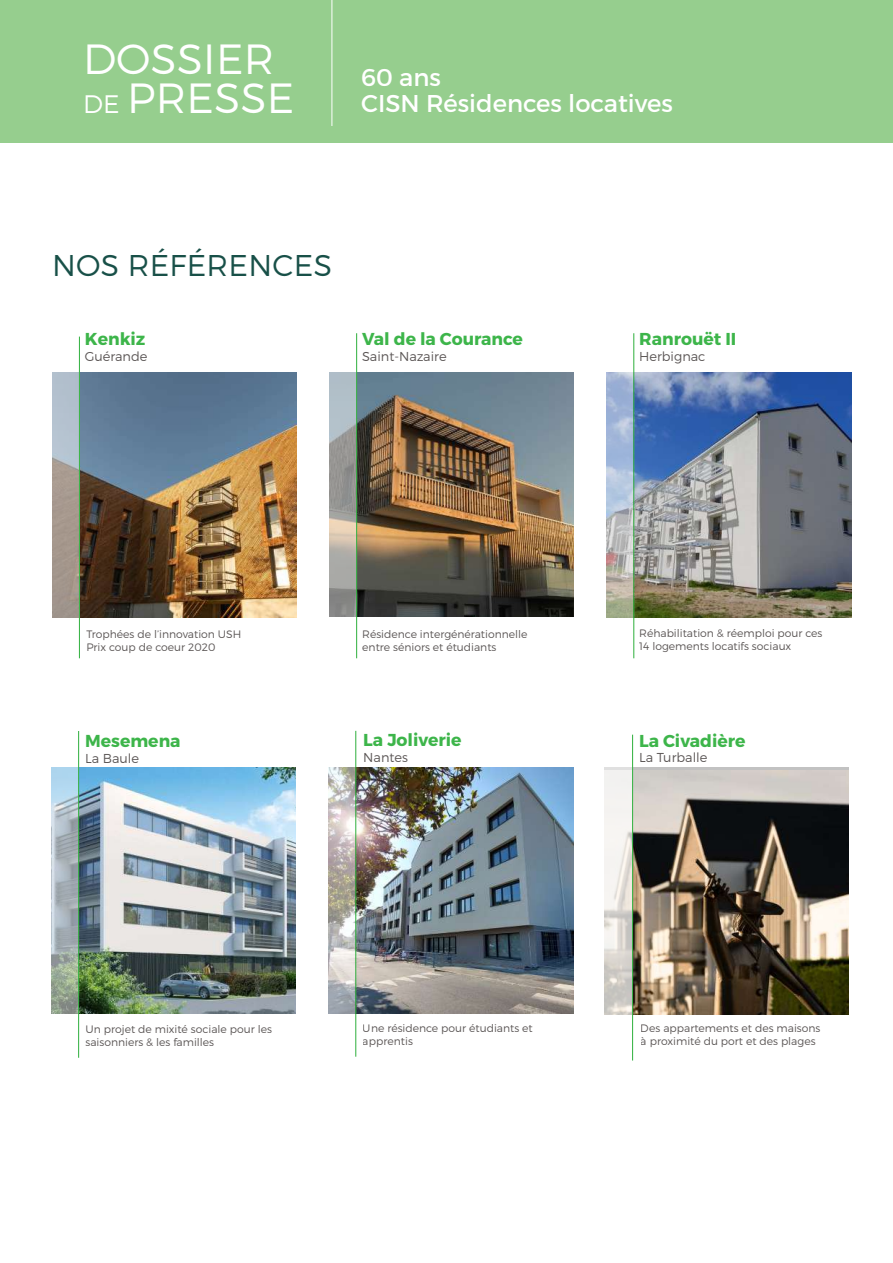
<style>
.page{position:relative;width:893px;height:1263px;background:#fff}
.page>*{position:absolute;margin:0;border:0;box-sizing:border-box;transform-origin:0 0}
.t1{font:300 42.15px/39.2px "Montserrat";letter-spacing:.01em;color:#fff}
.t2{font:300 30px "Montserrat";letter-spacing:.01em;color:#185048}
.t3{font:24.3px/26px "Montserrat";color:#fff}
.t4{font:700 17.25px "Montserrat";color:#3db54a}
.t5{font:300 12.9px "Montserrat";color:#5b5655}
.t6{font:300 10.8px/12.9px "Montserrat";color:#5b5655}
.s1{font-size:25.35px}
</style>
<div class="page">
<div style="left:0;top:0;width:893px;height:142px;background:#96ce8e"></div>
<hr style="left:332px;top:0;width:1px;height:126px;background:#fff">
<img style="left:80px;top:373px;width:217px;height:244px">
<svg style="left:52px;top:345px;width:27px;height:313px"></svg>
<hr style="left:79px;top:337px;width:1px;height:321px;background:#3db54a">
<img style="left:357px;top:373px;width:217px;height:244px">
<svg style="left:329px;top:372px;width:27px;height:245px;background:#a7a8a6"></svg>
<hr style="left:356px;top:333px;width:1px;height:325px;background:#3db54a">
<img style="left:634px;top:373px;width:217px;height:244px">
<svg style="left:606px;top:372px;width:27px;height:246px;background:#b0bac7"></svg>
<hr style="left:633px;top:333px;width:1px;height:325px;background:#3db54a">
<img style="left:79px;top:767px;width:217px;height:246px">
<svg style="left:51px;top:767px;width:27px;height:247px;background:#a8b6ba"></svg>
<hr style="left:78px;top:731px;width:1px;height:327px;background:#3db54a">
<img style="left:356px;top:767px;width:217px;height:246px">
<img style="left:633px;top:770px;width:216px;height:244px">
<svg style="left:328px;top:767px;width:27px;height:247px;background:#c3c0bd"></svg>
<hr style="left:355px;top:731px;width:1px;height:326px;background:#3db54a">
<hr style="left:632px;top:735px;width:1px;height:325px;background:#3db54a">
<svg style="left:604px;top:770px;width:28px;height:245px;fill:#f2f0ea"></svg>
<h1 class="t1" style="left:83px;top:39px;width:213px">DOSSIER<br><span class="s1">DE</span> PRESSE</h1>
<h3 class="t3" style="left:361px;top:64px;width:313px">60 ans<br>CISN Résidences locatives</h3>
<h2 class="t2" style="left:52px;top:247px;width:281px">NOS RÉFÉRENCES</h2>
<h3 class="t4" style="left:85px;top:329px;width:62px">Kenkiz</h3>
<p class="t5" style="left:85px;top:348px;width:64px">Guérande</p>
<h3 class="t4" style="left:362px;top:328px;width:162px">Val de la Courance</h3>
<p class="t5" style="left:362px;top:348px;width:86px">Saint-Nazaire</p>
<h3 class="t4" style="left:639px;top:328px;width:99px">Ranrouët II</h3>
<p class="t5" style="left:639px;top:348px;width:68px">Herbignac</p>
<p class="t6" style="left:86px;top:628px;width:156px">Trophées de l’innovation USH<br>Prix coup de coeur 2020</p>
<h3 class="t4" style="left:85px;top:730px;width:97px">Mesemena</h3>
<p class="t5" style="left:85px;top:750px;width:55px">La Baule</p>
<p class="t6" style="left:362px;top:628px;width:167px">Résidence intergénérationnelle entre séniors et étudiants</p>
<h3 class="t4" style="left:363px;top:729px;width:100px">La Joliverie</h3>
<p class="t5" style="left:363px;top:749px;width:46px">Nantes</p>
<p class="t6" style="left:639px;top:626px;width:185px">Réhabilitation &amp; réemploi pour ces<br>14 logements locatifs sociaux</p>
<h3 class="t4" style="left:639px;top:730px;width:108px">La Civadière</h3>
<p class="t5" style="left:639px;top:750px;width:70px">La Turballe</p>
<p class="t6" style="left:86px;top:1022px;width:188px">Un projet de mixité sociale pour les saisonniers &amp; les familles</p>
<p class="t6" style="left:363px;top:1022px;width:172px">Une résidence pour étudiants et apprentis</p>
<p class="t6" style="left:641px;top:1022px;width:181px">Des appartements et des maisons à proximité du port et des plages</p>
</div>
